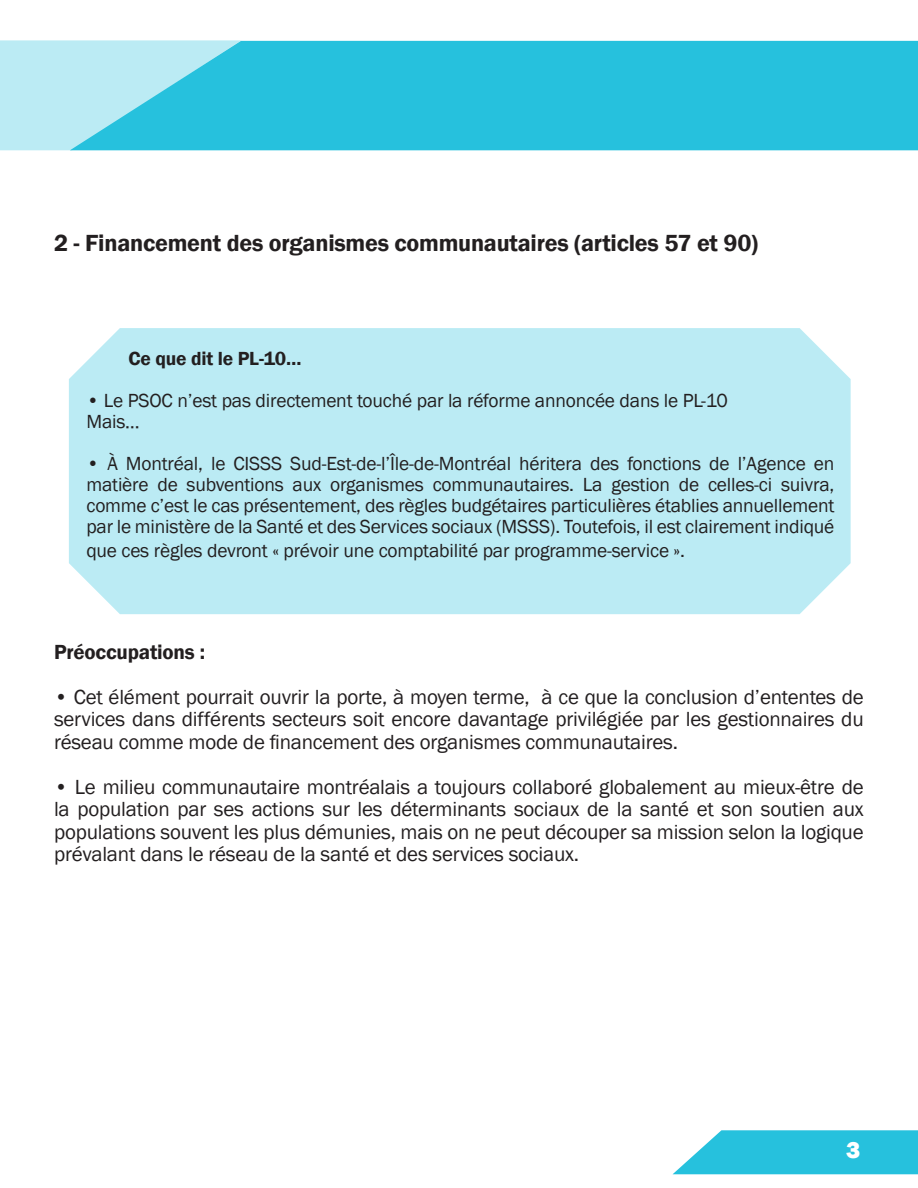
<style>
.page{position:relative;width:918px;height:1188px;background:#fff}
.page>*{position:absolute;margin:0;border:0;box-sizing:border-box;transform-origin:0 0}
.t1{font:600 24px "Franklin Gothic";letter-spacing:-.01em;color:#231f20}
.t2{font:800 24px "Franklin Gothic";color:#fff}
.t3{font:21px/22.5px "Franklin Gothic";letter-spacing:-.01em;color:#231f20;text-align:justify}
.t4{font:600 21px "Franklin Gothic";letter-spacing:-.01em;color:#231f20}
.t5{font:19.5px/21px "Franklin Gothic";letter-spacing:-.01em;color:#231f20;text-align:justify}
.t6{font:600 19.5px "Franklin Gothic";letter-spacing:-.01em;color:#231f20}
</style>
<div class="page">
<svg style="left:673px;top:1130px;width:245px;height:44px"></svg>
<div style="left:69px;top:328px;width:782px;height:286px;background:#bbebf4"></div>
<div style="left:241px;top:41px;width:677px;height:109px;background:#26c1dd"></div>
<svg style="left:0;top:40px;width:241px;height:110px"></svg>
<p class="t1" style="left:54px;top:228px;width:706px">2 - Financement des organismes communautaires (articles 57 et 90)</p>
<p class="t6" style="left:129px;top:347px;width:175px">Ce que dit le PL-10…</p>
<p class="t5" style="left:86px;top:391px;width:643px">• Le PSOC n’est pas directement touché par la réforme annoncée dans le PL-10</p>
<p class="t5" style="left:86px;top:412px;width:55px">Mais…</p>
<p class="t5" style="left:86px;top:454px;width:750px">• À Montréal, le CISSS Sud-Est-de-l’Île-de-Montréal héritera des fonctions de l’Agence en matière de subventions aux organismes communautaires. La gestion de celles-ci suivra, comme c’est le cas présentement, des règles budgétaires particulières établies annuellement par le ministère de la Santé et des Services sociaux (MSSS). Toutefois, il est clairement indiqué</p>
<p class="t5" style="left:86px;top:540px;width:600px">que ces règles devront « prévoir une comptabilité par programme-service ».</p>
<p class="t4" style="left:54px;top:639px;width:153px">Préoccupations :</p>
<p class="t3" style="left:54px;top:686px;width:811px">• Cet élément pourrait ouvrir la porte, à moyen terme, à ce que la conclusion d’ententes de services dans différents secteurs soit encore davantage privilégiée par les gestionnaires du réseau comme mode de financement des organismes communautaires.</p>
<p class="t3" style="left:54px;top:776px;width:811px">• Le milieu communautaire montréalais a toujours collaboré globalement au mieux-être de la population par ses actions sur les déterminants sociaux de la santé et son soutien aux populations souvent les plus démunies, mais on ne peut découper sa mission selon la logique prévalant dans le réseau de la santé et des services sociaux.</p>
<p class="t2" style="left:846px;top:1135px;width:16px">3</p>
</div>
